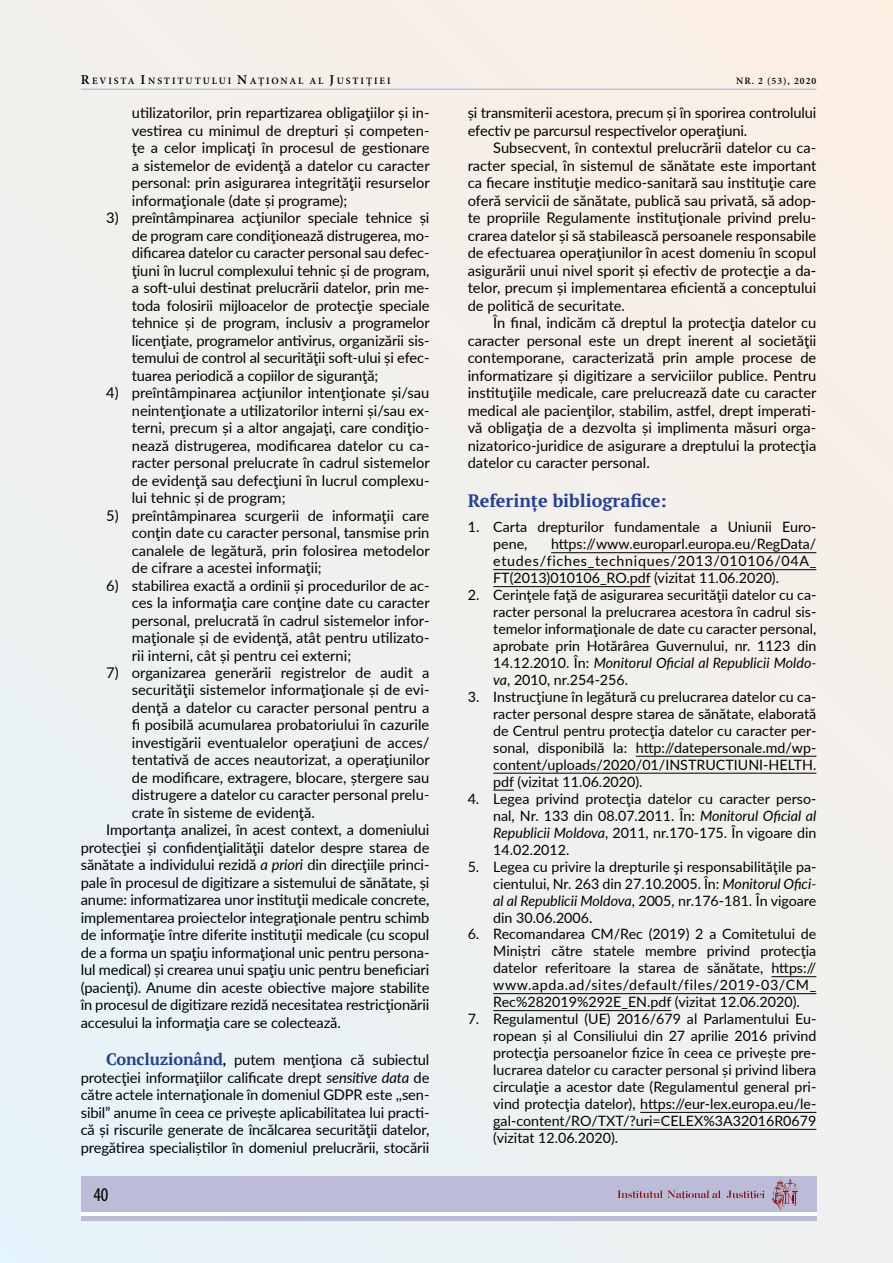
<style>
.page{position:relative;width:893px;height:1263px;background:#f1f0ed}
.page>*{position:absolute;margin:0;border:0;box-sizing:border-box;transform-origin:0 0}
.t1{font:condensed 19.5px "Myriad Pro";color:#000}
.t2{font:700 18px "PT Serif";color:#25408f}
.t3{font:14.7px/17.5px "Lato";letter-spacing:-.01em;color:#000;text-align:justify}
.t4{font:14.25px/17px "Lato";color:#000;text-align:justify}
.t5{font:600 9.75px "Minion Pro";letter-spacing:.195em;color:#000}
.s1{font-size:13.5px}
.s2{font-style:italic}
.s3{font-family:"PT Serif";font-weight:700;font-size:16.5px;color:#25408f}
.s4{font-weight:700}
</style>
<div class="page">
<hr style="left:81px;top:89px;width:735px;height:1px;background:#95b6df">
<div style="left:81px;top:1176px;width:735px;height:45px;background:#bcbcd8"></div>
<hr style="left:81px;top:1213px;width:735px;height:3px;background:#fff">
<svg style="left:617px;top:1190px;width:104px;height:9px"></svg>
<svg style="left:727px;top:1190px;width:38px;height:9px"></svg>
<svg style="left:772px;top:1179px;width:26px;height:31px"></svg>
<hr style="left:551px;top:552px;width:265px;height:1px;background:#000">
<hr style="left:493px;top:569px;width:323px;height:1px;background:#000">
<hr style="left:493px;top:586px;width:157px;height:1px;background:#000">
<hr style="left:636px;top:756px;width:180px;height:1px;background:#000">
<hr style="left:493px;top:773px;width:323px;height:1px;background:#000">
<svg style="left:493px;top:790px;width:21px;height:1px"></svg>
<hr style="left:771px;top:976px;width:45px;height:1px;background:#000">
<hr style="left:493px;top:993px;width:323px;height:1px;background:#000">
<hr style="left:493px;top:1010px;width:178px;height:1px;background:#000">
<hr style="left:640px;top:1112px;width:176px;height:1px;background:#000">
<hr style="left:493px;top:1129px;width:323px;height:1px;background:#000">
<p class="t5" style="left:81px;top:74px;width:311px"><span class="s1">R</span>EVISTA <span class="s1">I</span>NSTITUTULUI <span class="s1">N</span>AŢIONAL AL <span class="s1">J</span>USTIŢIEI</p>
<p class="t5" style="left:736px;top:74px;width:82px">NR. 2 (53), 2020</p>
<p class="t3" style="left:132px;top:103px;width:299px">utilizatorilor, prin repartizarea obligaţiilor și in&shy;vestirea cu minimul de drepturi și competen&shy;ţe a celor implicaţi în procesul de gestionare a sistemelor de evidenţă a datelor cu caracter personal: prin asigurarea integrităţii resurselor informaţionale (date și programe);</p>
<p class="t3" style="left:132px;top:208px;width:299px;text-indent:-26px">3) preîntâmpinarea acţiunilor speciale tehnice și de program care condiţionează distrugerea, mo&shy;dificarea datelor cu caracter personal sau defec&shy;ţiuni în lucrul complexului tehnic și de program, a soft-ului destinat prelucrării datelor, prin me&shy;toda folosirii mijloacelor de protecţie speciale tehnice și de program, inclusiv a programelor licenţiate, programelor antivirus, organizării sis&shy;temului de control al securităţii soft-ului și efec&shy;tuarea periodică a copiilor de siguranţă;</p>
<p class="t3" style="left:132px;top:383px;width:299px;text-indent:-26px">4) preîntâmpinarea acţiunilor intenţionate și/sau neintenţionate a utilizatorilor interni și/sau ex&shy;terni, precum și a altor angajaţi, care condiţio&shy;nează distrugerea, modificarea datelor cu ca&shy;racter personal prelucrate în cadrul sistemelor de evidenţă sau defecţiuni în lucrul complexu&shy;lui tehnic și de program;</p>
<p class="t3" style="left:132px;top:506px;width:299px;text-indent:-26px">5) preîntâmpinarea scurgerii de informaţii care conţin date cu caracter personal, tansmise prin canalele de legătură, prin folosirea metodelor de cifrare a acestei informaţii;</p>
<p class="t3" style="left:132px;top:576px;width:299px;text-indent:-26px">6) stabilirea exactă a ordinii și procedurilor de ac&shy;ces la informaţia care conţine date cu caracter personal, prelucrată în cadrul sistemelor infor&shy;maţionale și de evidenţă, atât pentru utilizato&shy;rii interni, cât și pentru cei externi;</p>
<p class="t3" style="left:106px;top:663px;width:325px">7) organizarea generării registrelor de audit a</p>
<p class="t3" style="left:132px;top:681px;width:299px">securităţii sistemelor informaţionale și de evi-</p>
<p class="t3" style="left:132px;top:698px;width:299px">denţă a datelor cu caracter personal pentru a</p>
<p class="t3" style="left:132px;top:716px;width:299px">fi posibilă acumularea probatoriului în cazurile</p>
<p class="t3" style="left:132px;top:733px;width:299px">investigării eventualelor operaţiuni de acces/</p>
<p class="t3" style="left:132px;top:751px;width:299px">tentativă de acces neautorizat, a operaţiunilor</p>
<p class="t3" style="left:132px;top:768px;width:299px">de modificare, extragere, blocare, ștergere sau</p>
<p class="t3" style="left:132px;top:786px;width:299px">distrugere a datelor cu caracter personal prelu-</p>
<p class="t3" style="left:132px;top:803px;width:185px">crate în sisteme de evidenţă.</p>
<p class="t3" style="left:106px;top:821px;width:325px">Importanţa analizei, în acest context, a domeniului</p>
<p class="t3" style="left:81px;top:838px;width:350px">protecţiei și confidenţialităţii datelor despre starea de</p>
<p class="t3" style="left:81px;top:856px;width:350px">sănătate a individului rezidă <span class="s2">a priori</span> din direcţiile princi-</p>
<p class="t3" style="left:81px;top:873px;width:350px">pale în procesul de digitizare a sistemului de sănătate, și</p>
<p class="t3" style="left:81px;top:891px;width:350px">anume: informatizarea unor instituţii medicale concrete,</p>
<p class="t3" style="left:81px;top:908px;width:350px">implementarea proiectelor integraţionale pentru schimb</p>
<p class="t3" style="left:81px;top:926px;width:350px">de informaţie între diferite instituţii medicale (cu scopul</p>
<p class="t3" style="left:81px;top:943px;width:350px">de a forma un spaţiu informaţional unic pentru persona-</p>
<p class="t3" style="left:81px;top:961px;width:350px">lul medical) și crearea unui spaţiu unic pentru beneficiari</p>
<p class="t3" style="left:81px;top:978px;width:350px">(pacienţi). Anume din aceste obiective majore stabilite</p>
<p class="t3" style="left:81px;top:996px;width:350px">în procesul de digitizare rezidă necesitatea restricţionării</p>
<p class="t3" style="left:81px;top:1013px;width:262px">accesului la informaţia care se colectează.</p>
<p class="t3" style="left:81px;top:1050px;width:350px;text-indent:26px"><span class="s3">Concluzionând</span><span class="s4">,</span> putem menţiona că subiectul protecţiei informaţiilor calificate drept <span class="s2">sensitive data</span> de către actele internaţionale în domeniul GDPR este ,,sen&shy;sibil” anume în ceea ce privește aplicabilitatea lui practi&shy;că și riscurile generate de încălcarea securităţii datelor, pregătirea specialiștilor în domeniul prelucrării, stocării</p>
<h1 class="t1" style="left:93px;top:1183px;width:17px">40</h1>
<p class="t3" style="left:468px;top:103px;width:350px">și transmiterii acestora, precum și în sporirea controlului efectiv pe parcursul respectivelor operaţiuni.</p>
<p class="t3" style="left:468px;top:138px;width:350px;text-indent:26px">Subsecvent, în contextul prelucrării datelor cu ca&shy;racter special, în sistemul de sănătate este important ca fiecare instituţie medico-sanitară sau instituţie care oferă servicii de sănătate, publică sau privată, să adop&shy;te propriile Regulamente instituţionale privind prelu&shy;crarea datelor și să stabilească persoanele responsabile de efectuarea operaţiunilor în acest domeniu în scopul asigurării unui nivel sporit și efectiv de protecţie a da&shy;telor, precum și implementarea eficientă a conceptului de politică de securitate.</p>
<p class="t3" style="left:468px;top:313px;width:350px;text-indent:26px">În final, indicăm că dreptul la protecţia datelor cu caracter personal este un drept inerent al societăţii contemporane, caracterizată prin ample procese de informatizare și digitizare a serviciilor publice. Pentru instituţiile medicale, care prelucrează date cu caracter medical ale pacienţilor, stabilim, astfel, drept imperati&shy;vă obligaţia de a dezvolta și implimenta măsuri orga&shy;nizatorico-juridice de asigurare a dreptului la protecţia datelor cu caracter personal.</p>
<p class="t2" style="left:468px;top:489px;width:200px">Referinţe bibliografice:</p>
<p class="t4" style="left:493px;top:518px;width:325px;text-indent:-26px">1. Carta drepturilor fundamentale a Uniunii Euro&shy;pene,</p>
<p class="t4" style="left:493px;top:535px;width:325px;text-indent:58px">https://www.europarl.europa.eu/RegData/ etudes/fiches_techniques/2013/010106/04A_ FT(2013)010106_RO.pdf (vizitat 11.06.2020).</p>
<p class="t4" style="left:493px;top:586px;width:325px;text-indent:-26px">2. Cerinţele faţă de asigurarea securităţii datelor cu ca&shy;racter personal la prelucrarea acestora în cadrul sis&shy;temelor informaţionale de date cu caracter personal, aprobate prin Hotărârea Guvernului, nr. 1123 din 14.12.2010. În: <span class="s2">Monitorul Oficial al Republicii Moldo&shy;va</span>, 2010, nr.254-256.</p>
<p class="t4" style="left:493px;top:688px;width:325px;text-indent:-26px">3. Instrucţiune în legătură cu prelucrarea datelor cu ca&shy;racter personal despre starea de sănătate, elaborată de Centrul pentru protecţia datelor cu caracter per&shy;sonal, disponibilă la: http://datepersonale.md/wp&shy;content/uploads/2020/01/INSTRUCTIUNI-HELTH. pdf (vizitat 11.06.2020).</p>
<p class="t4" style="left:493px;top:789px;width:325px;text-indent:-26px">4. Legea privind protecţia datelor cu caracter perso&shy;nal, Nr. 133 din 08.07.2011. În: <span class="s2">Monitorul Oficial al Republicii Moldova</span>, 2011, nr.170-175. În vigoare din 14.02.2012.</p>
<p class="t4" style="left:493px;top:857px;width:325px;text-indent:-26px">5. Legea cu privire la drepturile şi responsabilităţile pa&shy;cientului, Nr. 263 din 27.10.2005. În: <span class="s2">Monitorul Ofici&shy;al al Republicii Moldova</span>, 2005, nr.176-181. În vigoare din 30.06.2006.</p>
<p class="t4" style="left:493px;top:925px;width:325px;text-indent:-26px">6. Recomandarea CM/Rec (2019) 2 a Comitetului de Miniștri către statele membre privind protecţia datelor referitoare la starea de sănătate, https:// www.apda.ad/sites/default/files/2019-03/CM_ Rec%282019%292E_EN.pdf (vizitat 12.06.2020).</p>
<p class="t4" style="left:493px;top:1010px;width:325px;text-indent:-26px">7. Regulamentul (UE) 2016/679 al Parlamentului Eu&shy;ropean și al Consiliului din 27 aprilie 2016 privind protecţia persoanelor fizice în ceea ce privește pre&shy;lucrarea datelor cu caracter personal și privind libera circulaţie a acestor date (Regulamentul general pri&shy;vind protecţia datelor), https://eur-lex.europa.eu/le&shy;gal-content/RO/TXT/?uri=CELEX%3A32016R0679 (vizitat 12.06.2020).</p>
</div>
